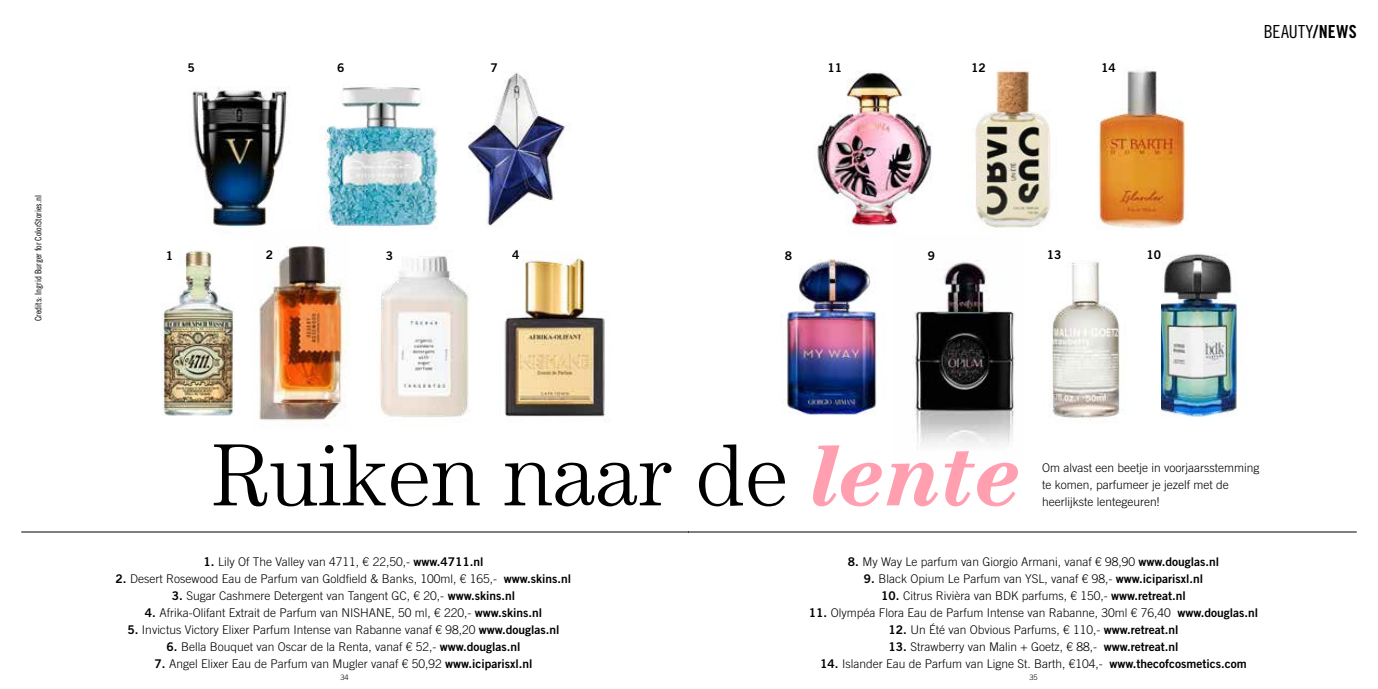
<style>
.page{position:relative;width:1378px;height:689px;background:#fff}
.page>*{position:absolute;margin:0;border:0;box-sizing:border-box;transform-origin:0 0}
.t1{font:300 88.5px "Century Std";color:#000}
.t2{font:18px "Trade Gothic LT Std Cn 18";letter-spacing:.01em;color:#000}
.t3{font:300 12px/17px "Trade Gothic LT Std";color:#000}
.t4{font:12px "Trade Gothic LT Std Bd 2";color:#000}
.t5{font:9px "Trade Gothic LT Std Cn 18";color:#000}
.t6{font:300 7.5px "Trade Gothic LT Std";color:#000}
.s1{font-family:"Trade Gothic LT Std Bd Cn 20"}
.s2{font-weight:700;font-style:italic;color:#ff9fb0}
.s3{font-family:"Trade Gothic LT Std Bd 2";font-weight:400}
</style>
<div class="page">
<img style="left:380px;top:256px;width:89px;height:161px">
<hr style="left:21px;top:531px;width:668px;height:1px;background:#000">
<img style="left:258px;top:246px;width:88px;height:175px">
<img style="left:162px;top:250px;width:73px;height:166px">
<img style="left:504px;top:258px;width:103px;height:165px">
<img style="left:325px;top:87px;width:113px;height:143px">
<img style="left:468px;top:72px;width:102px;height:155px">
<img style="left:192px;top:87px;width:96px;height:146px">
<img style="left:252px;top:230px;width:36px;height:3px">
<img style="left:913px;top:260px;width:102px;height:185px">
<hr style="left:689px;top:531px;width:667px;height:1px;background:#000">
<img style="left:781px;top:259px;width:96px;height:157px">
<img style="left:817px;top:71px;width:116px;height:155px">
<img style="left:1096px;top:70px;width:90px;height:158px">
<img style="left:975px;top:70px;width:75px;height:159px">
<img style="left:1050px;top:261px;width:70px;height:162px">
<img style="left:1161px;top:254px;width:77px;height:163px">
<p class="t5" style="left:33px;top:321px;width:127px;rotate:-90deg">Credits: Ingrid Burger for ColorStories.nl</p>
<p class="t4" style="left:188px;top:60px;width:9px">5</p>
<p class="t4" style="left:337px;top:60px;width:9px">6</p>
<p class="t4" style="left:166px;top:248px;width:9px">1</p>
<p class="t4" style="left:266px;top:247px;width:9px">2</p>
<p class="t4" style="left:386px;top:248px;width:9px">3</p>
<p class="t4" style="left:490px;top:60px;width:9px">7</p>
<p class="t4" style="left:512px;top:247px;width:9px">4</p>
<p class="t4" style="left:827px;top:60px;width:16px">11</p>
<p class="t4" style="left:971px;top:60px;width:16px">12</p>
<p class="t4" style="left:1101px;top:60px;width:16px">14</p>
<p class="t4" style="left:1046px;top:247px;width:16px">13</p>
<p class="t4" style="left:785px;top:248px;width:9px">8</p>
<p class="t4" style="left:927px;top:248px;width:9px">9</p>
<p class="t4" style="left:1146px;top:247px;width:16px">10</p>
<h2 class="t2" style="left:1263px;top:21px;width:94px">BEAUTY<span class="s1">/NEWS</span></h2>
<h1 class="t1" style="left:212px;top:424px;width:813px">Ruiken naar de <span class="s2">lente</span></h1>
<p class="t3" style="left:1042px;top:459px;width:219px">Om alvast een beetje in voorjaarsstemming te komen, parfumeer je jezelf met de</p>
<p class="t3" style="left:1042px;top:493px;width:119px">heerlijkste lentegeuren!</p>
<p class="t3" style="left:203px;top:553px;width:281px"><span class="s3">1.</span> Lily Of The Valley van 4711, € 22,50,- <span class="s3">www.4711.nl</span></p>
<p class="t3" style="left:116px;top:570px;width:457px"><span class="s3">2.</span> Desert Rosewood Eau de Parfum van Goldfield &amp; Banks, 100ml, € 165,- <span class="s3">www.skins.nl</span></p>
<p class="t3" style="left:172px;top:587px;width:345px"><span class="s3">3.</span> Sugar Cashmere Detergent van Tangent GC, € 20,- <span class="s3">www.skins.nl</span></p>
<p class="t3" style="left:145px;top:604px;width:399px"><span class="s3">4.</span> Afrika-Olifant Extrait de Parfum van NISHANE, 50 ml, € 220,- <span class="s3">www.skins.nl</span></p>
<p class="t3" style="left:127px;top:621px;width:434px"><span class="s3">5.</span> Invictus Victory Elixer Parfum Intense van Rabanne vanaf € 98,20 <span class="s3">www.douglas.nl</span></p>
<p class="t3" style="left:166px;top:638px;width:356px"><span class="s3">6.</span> Bella Bouquet van Oscar de la Renta, vanaf € 52,- <span class="s3">www.douglas.nl</span></p>
<p class="t3" style="left:154px;top:655px;width:380px"><span class="s3">7.</span> Angel Elixer Eau de Parfum van Mugler vanaf € 50,92 <span class="s3">www.iciparisxl.nl</span></p>
<p class="t3" style="left:848px;top:553px;width:373px"><span class="s3">8.</span> My Way Le parfum van Giorgio Armani, vanaf € 98,90 <span class="s3">www.douglas.nl</span></p>
<p class="t3" style="left:864px;top:570px;width:341px"><span class="s3">9.</span> Black Opium Le Parfum van YSL, vanaf € 98,- <span class="s3">www.iciparisxl.nl</span></p>
<p class="t3" style="left:881px;top:587px;width:306px"><span class="s3">10.</span> Citrus Rivièra van BDK parfums, € 150,- <span class="s3">www.retreat.nl</span></p>
<p class="t3" style="left:809px;top:604px;width:451px"><span class="s3">11.</span> Olympéa Flora Eau de Parfum Intense van Rabanne, 30ml € 76,40 <span class="s3">www.douglas.nl</span></p>
<p class="t3" style="left:888px;top:621px;width:292px"><span class="s3">12.</span> Un Été van Obvious Parfums, € 110,- <span class="s3">www.retreat.nl</span></p>
<p class="t3" style="left:888px;top:638px;width:291px"><span class="s3">13.</span> Strawberry van Malin + Goetz, € 88,- <span class="s3">www.retreat.nl</span></p>
<p class="t3" style="left:820px;top:655px;width:428px"><span class="s3">14.</span> Islander Eau de Parfum van Ligne St. Barth, €104,- <span class="s3">www.thecofcosmetics.com</span></p>
<p class="t6" style="left:340px;top:672px;width:10px">34</p>
<p class="t6" style="left:1029px;top:672px;width:10px">35</p>
</div>
